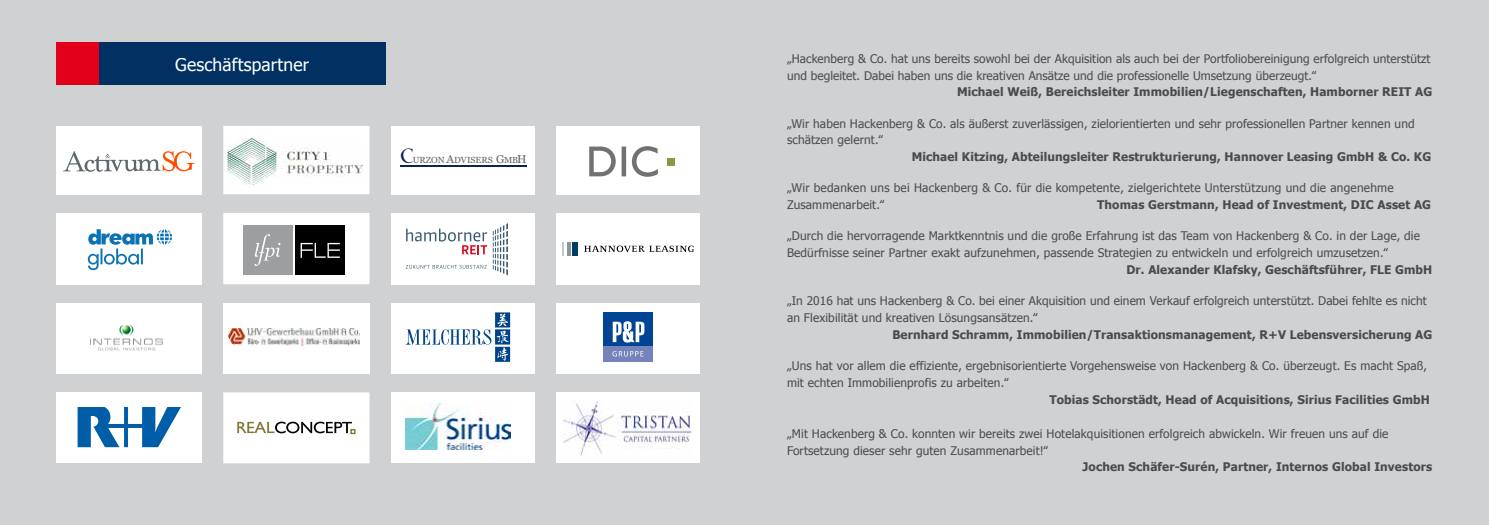
<style>
.page{position:relative;width:1489px;height:525px;background:#fff}
.page>*{position:absolute;margin:0;border:0;box-sizing:border-box;transform-origin:0 0}
.t1{font:21.75px "Ossian Gaelic EF";color:#112153}
.t2{font:17.5px "Tahoma";letter-spacing:.01em;color:#fff}
.t3{font:11.88px/16.9px "Tahoma";letter-spacing:.01em;color:#4b4b4d}
.t4{font:700 11.88px "Tahoma";letter-spacing:.01em;color:#4b4b4d}
.t5{font:8.75px "Georgia";color:#63615f}
.s1{font-size:11.25px}
</style>
<div class="page">
<div style="left:0;top:0;width:1488px;height:524px;background:#d0d1d2"></div>
<div style="left:56px;top:126px;width:146px;height:68px;background:#fff"></div>
<div style="left:224px;top:126px;width:145px;height:67px;background:#fff"></div>
<img style="left:227px;top:138px;width:136px;height:46px">
<div style="left:391px;top:126px;width:143px;height:68px;background:#fff"></div>
<hr style="left:400px;top:165px;width:126px;height:2px;background:#112153">
<div style="left:555px;top:126px;width:144px;height:68px;background:#fff"></div>
<div style="left:56px;top:213px;width:146px;height:71px;background:#fff"></div>
<div style="left:223px;top:213px;width:146px;height:71px;background:#fff"></div>
<div style="left:391px;top:213px;width:143px;height:71px;background:#fff"></div>
<svg style="left:406px;top:228px;width:81px;height:26px"></svg>
<svg style="left:493px;top:223px;width:15px;height:52px"></svg>
<svg style="left:406px;top:265px;width:81px;height:3px"></svg>
<div style="left:555px;top:213px;width:144px;height:71px;background:#fff"></div>
<div style="left:56px;top:303px;width:146px;height:70px;background:#fff"></div>
<div style="left:223px;top:303px;width:146px;height:70px;background:#fff"></div>
<div style="left:391px;top:303px;width:143px;height:70px;background:#fff"></div>
<div style="left:555px;top:303px;width:144px;height:70px;background:#fff"></div>
<div style="left:56px;top:392px;width:146px;height:71px;background:#fff"></div>
<div style="left:224px;top:393px;width:145px;height:69px;background:#fff"></div>
<svg style="left:237px;top:421px;width:118px;height:13px"></svg>
<div style="left:223px;top:392px;width:146px;height:71px;border:1px solid #fff"></div>
<div style="left:391px;top:392px;width:143px;height:71px;background:#fff"></div>
<div style="left:555px;top:392px;width:144px;height:71px;background:#fff"></div>
<img style="left:562px;top:400px;width:130px;height:55px">
<svg style="left:63px;top:151px;width:132px;height:21px"></svg>
<div style="left:99px;top:43px;width:287px;height:42px;background:#003162"></div>
<div style="left:56px;top:43px;width:43px;height:42px;background:#e2001a"></div>
<svg style="left:78px;top:407px;width:102px;height:40px"></svg>
<svg style="left:589px;top:146px;width:69px;height:31px"></svg>
<div style="left:667px;top:158px;width:8px;height:7px;background:#879947"></div>
<div style="left:295px;top:225px;width:50px;height:50px;background:#000"></div>
<svg style="left:300px;top:243px;width:40px;height:15px"></svg>
<div style="left:242px;top:225px;width:50px;height:50px;background:#9c9e9f"></div>
<svg style="left:254px;top:234px;width:26px;height:32px"></svg>
<img style="left:228px;top:328px;width:131px;height:17px">
<div style="left:603px;top:346px;width:50px;height:16px;background:#7683bb"></div>
<div style="left:603px;top:312px;width:50px;height:33px;background:#004494"></div>
<svg style="left:612px;top:351px;width:31px;height:5px"></svg>
<svg style="left:612px;top:321px;width:32px;height:21px"></svg>
<svg style="left:406px;top:312px;width:104px;height:49px"></svg>
<div style="left:572px;top:242px;width:5px;height:13px;background:#003c63"></div>
<svg style="left:562px;top:242px;width:8px;height:13px"></svg>
<svg style="left:584px;top:245px;width:110px;height:7px"></svg>
<svg style="left:88px;top:229px;width:84px;height:41px"></svg>
<img style="left:90px;top:324px;width:73px;height:26px">
<img style="left:406px;top:403px;width:104px;height:46px">
<h2 class="t2" style="left:175px;top:52px;width:135px">Geschäftspartner</h2>
<h1 class="t1" style="left:400px;top:143px;width:14px">C</h1>
<p class="t5" style="left:412px;top:155px;width:115px">URZON <span class="s1">A</span>DVISERS <span class="s1">G</span>MB<span class="s1">H</span></p>
<p class="t3" style="left:787px;top:49px;width:645px">„Hackenberg &amp; Co. hat uns bereits sowohl bei der Akquisition als auch bei der Portfoliobereinigung erfolgreich unterstützt und begleitet. Dabei haben uns die kreativen Ansätze und die professionelle Umsetzung überzeugt.‟</p>
<p class="t4" style="left:957px;top:84px;width:476px">Michael Weiß, Bereichsleiter Immobilien/Liegenschaften, Hamborner REIT AG</p>
<p class="t3" style="left:787px;top:114px;width:629px">„Wir haben Hackenberg &amp; Co. als äußerst zuverlässigen, zielorientierten und sehr professionellen Partner kennen und schätzen gelernt.‟</p>
<p class="t4" style="left:911px;top:148px;width:521px">Michael Kitzing, Abteilungsleiter Restrukturierung, Hannover Leasing GmbH &amp; Co. KG</p>
<p class="t3" style="left:787px;top:179px;width:608px">„Wir bedanken uns bei Hackenberg &amp; Co. für die kompetente, zielgerichtete Unterstützung und die angenehme<br>Zusammenarbeit.‟</p>
<p class="t4" style="left:1097px;top:196px;width:335px">Thomas Gerstmann, Head of Investment, DIC Asset AG</p>
<p class="t3" style="left:787px;top:227px;width:634px">„Durch die hervorragende Marktkenntnis und die große Erfahrung ist das Team von Hackenberg &amp; Co. in der Lage, die<br>Bedürfnisse seiner Partner exakt aufzunehmen, passende Strategien zu entwickeln und erfolgreich umzusetzen.‟</p>
<p class="t4" style="left:1126px;top:261px;width:307px">Dr. Alexander Klafsky, Geschäftsführer, FLE GmbH</p>
<p class="t3" style="left:787px;top:292px;width:641px">„In 2016 hat uns Hackenberg &amp; Co. bei einer Akquisition und einem Verkauf erfolgreich unterstützt. Dabei fehlte es nicht an Flexibilität und kreativen Lösungsansätzen.‟</p>
<p class="t4" style="left:892px;top:326px;width:541px">Bernhard Schramm, Immobilien/Transaktionsmanagement, R+V Lebensversicherung AG</p>
<p class="t3" style="left:787px;top:356px;width:641px">„Uns hat vor allem die effiziente, ergebnisorientierte Vorgehensweise von Hackenberg &amp; Co. überzeugt. Es macht Spaß, mit echten Immobilienprofis zu arbeiten.‟</p>
<p class="t4" style="left:1049px;top:391px;width:382px">Tobias Schorstädt, Head of Acquisitions, Sirius Facilities GmbH</p>
<p class="t3" style="left:787px;top:424px;width:603px">„Mit Hackenberg &amp; Co. konnten wir bereits zwei Hotelakquisitionen erfolgreich abwickeln. Wir freuen uns auf die<br>Fortsetzung dieser sehr guten Zusammenarbeit!‟</p>
<p class="t4" style="left:1082px;top:458px;width:351px">Jochen Schäfer-Surén, Partner, Internos Global Investors</p>
</div>
